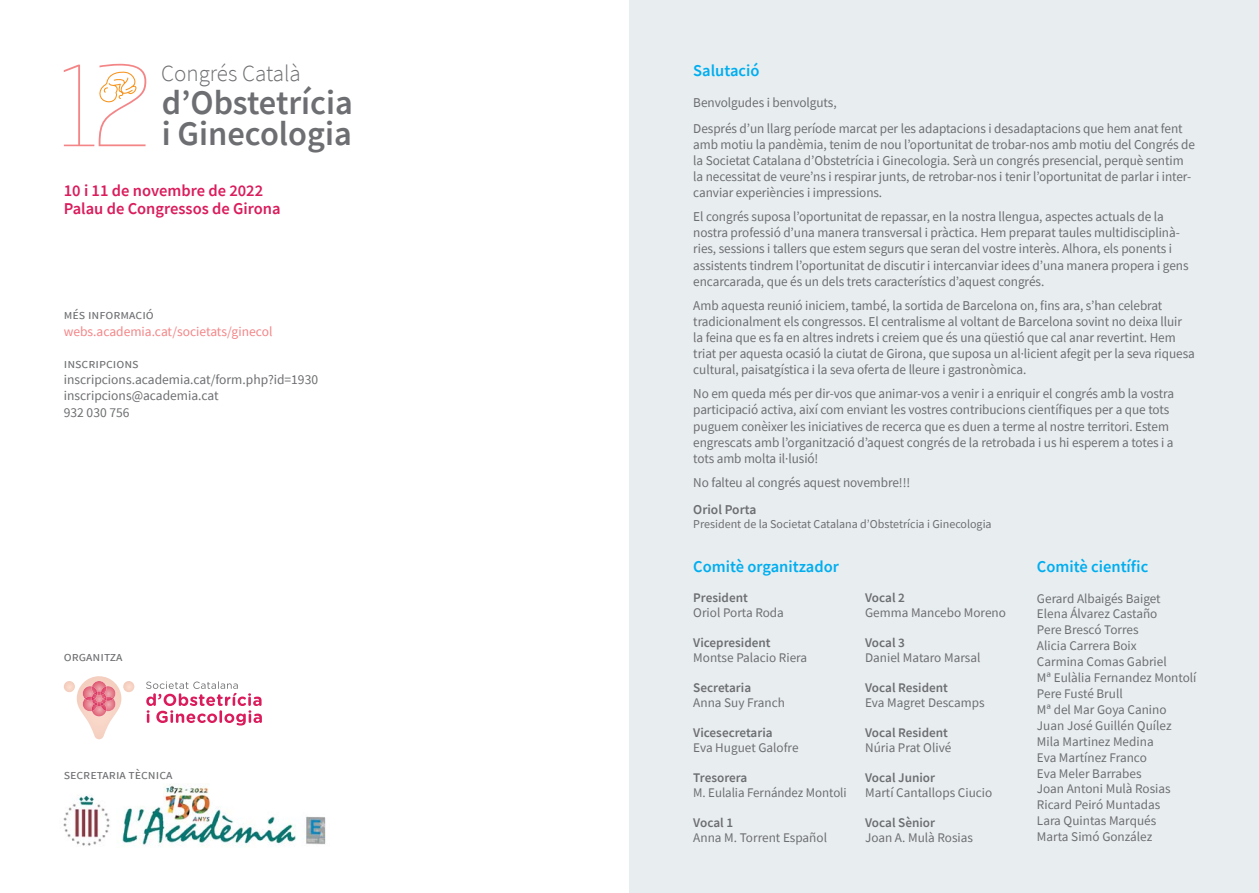
<style>
.page{position:relative;width:1259px;height:893px;background:#fff}
.page>*{position:absolute;margin:0;border:0;box-sizing:border-box;transform-origin:0 0}
.t1{font:100 109.35px "Soho Gothic Pro";color:#f48587}
.t2{font:600 34.35px/30.9px "Source Sans Pro";color:#6d6e71}
.t3{font:300 23.1px "Source Sans Pro";color:#6d6e71}
.t4{font:600 16.5px/18px "Source Sans Pro";color:#da1c5c}
.t5{font:600 16.5px "Source Sans Pro";color:#00aeef}
.t6{font:13.5px/16.2px "Source Sans Pro";letter-spacing:-.005em;color:#6d6e71}
.t7{font:13.5px "Source Sans Pro";color:#f48587}
.t8{font:600 13.5px "Source Sans Pro";color:#6d6e71}
.t9{font:13.2px/15.9px "Source Sans Pro";color:#6d6e71}
.t10{font:600 13.2px "Source Sans Pro";color:#6d6e71}
.t11{font:12px "Source Sans Pro";color:#6d6e71}
</style>
<div class="page">
<div style="left:629px;top:0;width:630px;height:893px;background:#e8edf0"></div>
<svg style="left:146px;top:681px;width:116px;height:44px"></svg>
<svg style="left:64px;top:676px;width:70px;height:63px"></svg>
<svg style="left:99px;top:72px;width:38px;height:30px"></svg>
<img style="left:63px;top:783px;width:263px;height:63px">
<h1 class="t1" style="left:58px;top:20px;width:97px">12</h1>
<h3 class="t3" style="left:161px;top:59px;width:141px">Congrés Català</h3>
<h2 class="t2" style="left:162px;top:87px;width:193px">d’Obstetrícia i Ginecologia</h2>
<p class="t4" style="left:64px;top:181px;width:218px">10 i 11 de novembre de 2022<br>Palau de Congressos de Girona</p>
<p class="t6" style="left:64px;top:307px;width:92px">més informació</p>
<p class="t7" style="left:64px;top:322px;width:210px">webs.academia.cat/societats/ginecol</p>
<p class="t6" style="left:64px;top:355px;width:256px">inscripcions inscripcions.academia.cat/form.php?id=1930 inscripcions@academia.cat<br>932 030 756</p>
<p class="t6" style="left:64px;top:648px;width:60px">organitza</p>
<p class="t6" style="left:64px;top:766px;width:110px">secretaria tècnica</p>
<p class="t5" style="left:693px;top:60px;width:68px">Salutació</p>
<p class="t6" style="left:693px;top:90px;width:491px;line-height:25.2px">Benvolgudes i benvolguts,<br>Després d’un llarg període marcat per les adaptacions i desadaptacions que hem anat fent</p>
<p class="t6" style="left:693px;top:136px;width:503px">amb motiu la pandèmia, tenim de nou l’oportunitat de trobar-nos amb motiu del Congrés de la Societat Catalana d’Obstetrícia i Ginecologia. Serà un congrés presencial, perquè sentim la necessitat de veure’ns i respirar junts, de retrobar-nos i tenir l’oportunitat de parlar i inter&shy;canviar experiències i impressions.</p>
<p class="t6" style="left:693px;top:208px;width:497px">El congrés suposa l’oportunitat de repassar, en la nostra llengua, aspectes actuals de la nostra professió d’una manera transversal i pràctica. Hem preparat taules multidisciplinà&shy;ries, sessions i tallers que estem segurs que seran del vostre interès. Alhora, els ponents i assistents tindrem l’oportunitat de discutir i intercanviar idees d’una manera propera i gens encarcarada, que és un dels trets característics d’aquest congrés.</p>
<p class="t6" style="left:693px;top:297px;width:503px">Amb aquesta reunió iniciem, també, la sortida de Barcelona on, fins ara, s’han celebrat tradicionalment els congressos. El centralisme al voltant de Barcelona sovint no deixa lluir la feina que es fa en altres indrets i creiem que és una qüestió que cal anar revertint. Hem triat per aquesta ocasió la ciutat de Girona, que suposa un al·licient afegit per la seva riquesa cultural, paisatgística i la seva oferta de lleure i gastronòmica.</p>
<p class="t6" style="left:693px;top:385px;width:482px">No em queda més per dir-vos que animar-vos a venir i a enriquir el congrés amb la vostra participació activa, així com enviant les vostres contribucions científiques per a que tots puguem conèixer les iniciatives de recerca que es duen a terme al nostre territori. Estem engrescats amb l’organització d’aquest congrés de la retrobada i us hi esperem a totes i a tots amb molta il·lusió!</p>
<p class="t6" style="left:693px;top:474px;width:218px">No falteu al congrés aquest novembre!!!</p>
<p class="t8" style="left:693px;top:500px;width:65px">Oriol Porta</p>
<p class="t11" style="left:693px;top:516px;width:300px">President de la Societat Catalana d’Obstetrícia i Ginecologia</p>
<p class="t5" style="left:693px;top:555px;width:147px">Comitè organitzador</p>
<p class="t10" style="left:693px;top:589px;width:56px">President</p>
<p class="t9" style="left:693px;top:604px;width:92px">Oriol Porta Roda</p>
<p class="t10" style="left:693px;top:634px;width:79px">Vicepresident</p>
<p class="t9" style="left:693px;top:649px;width:115px">Montse Palacio Riera</p>
<p class="t10" style="left:693px;top:679px;width:59px">Secretaria</p>
<p class="t9" style="left:693px;top:694px;width:93px">Anna Suy Franch</p>
<p class="t10" style="left:693px;top:724px;width:81px">Vicesecretaria</p>
<p class="t9" style="left:693px;top:739px;width:107px">Eva Huguet Galofre</p>
<p class="t10" style="left:693px;top:769px;width:55px">Tresorera</p>
<p class="t9" style="left:693px;top:784px;width:155px">M. Eulalia Fernández Montoli</p>
<p class="t10" style="left:693px;top:814px;width:41px">Vocal 1</p>
<p class="t9" style="left:693px;top:829px;width:135px">Anna M. Torrent Español</p>
<p class="t10" style="left:865px;top:589px;width:41px">Vocal 2</p>
<p class="t9" style="left:865px;top:605px;width:142px">Gemma Mancebo Moreno</p>
<p class="t10" style="left:865px;top:634px;width:41px">Vocal 3</p>
<p class="t9" style="left:865px;top:650px;width:117px">Daniel Mataro Marsal</p>
<p class="t10" style="left:865px;top:679px;width:84px">Vocal Resident</p>
<p class="t9" style="left:865px;top:695px;width:121px">Eva Magret Descamps</p>
<p class="t10" style="left:865px;top:724px;width:84px">Vocal Resident</p>
<p class="t9" style="left:865px;top:740px;width:88px">Núria Prat Olivé</p>
<p class="t10" style="left:865px;top:769px;width:71px">Vocal Junior</p>
<p class="t9" style="left:865px;top:785px;width:129px">Martí Cantallops Ciucio</p>
<p class="t10" style="left:865px;top:814px;width:71px">Vocal Sènior</p>
<p class="t9" style="left:865px;top:830px;width:109px">Joan A. Mulà Rosias</p>
<p class="t5" style="left:1037px;top:555px;width:113px">Comitè científic</p>
<p class="t9" style="left:1037px;top:590px;width:161px">Gerard Albaigés Baiget<br>Elena Álvarez Castaño<br>Pere Brescó Torres<br>Alicia Carrera Boix<br>Carmina Comas Gabriel<br>Mª Eulàlia Fernandez Montolí<br>Pere Fusté Brull<br>Mª del Mar Goya Canino<br>Juan José Guillén Quílez<br>Mila Martinez Medina<br>Eva Martínez Franco<br>Eva Meler Barrabes<br>Joan Antoni Mulà Rosias<br>Ricard Peiró Muntadas<br>Lara Quintas Marqués<br>Marta Simó González</p>
</div>
